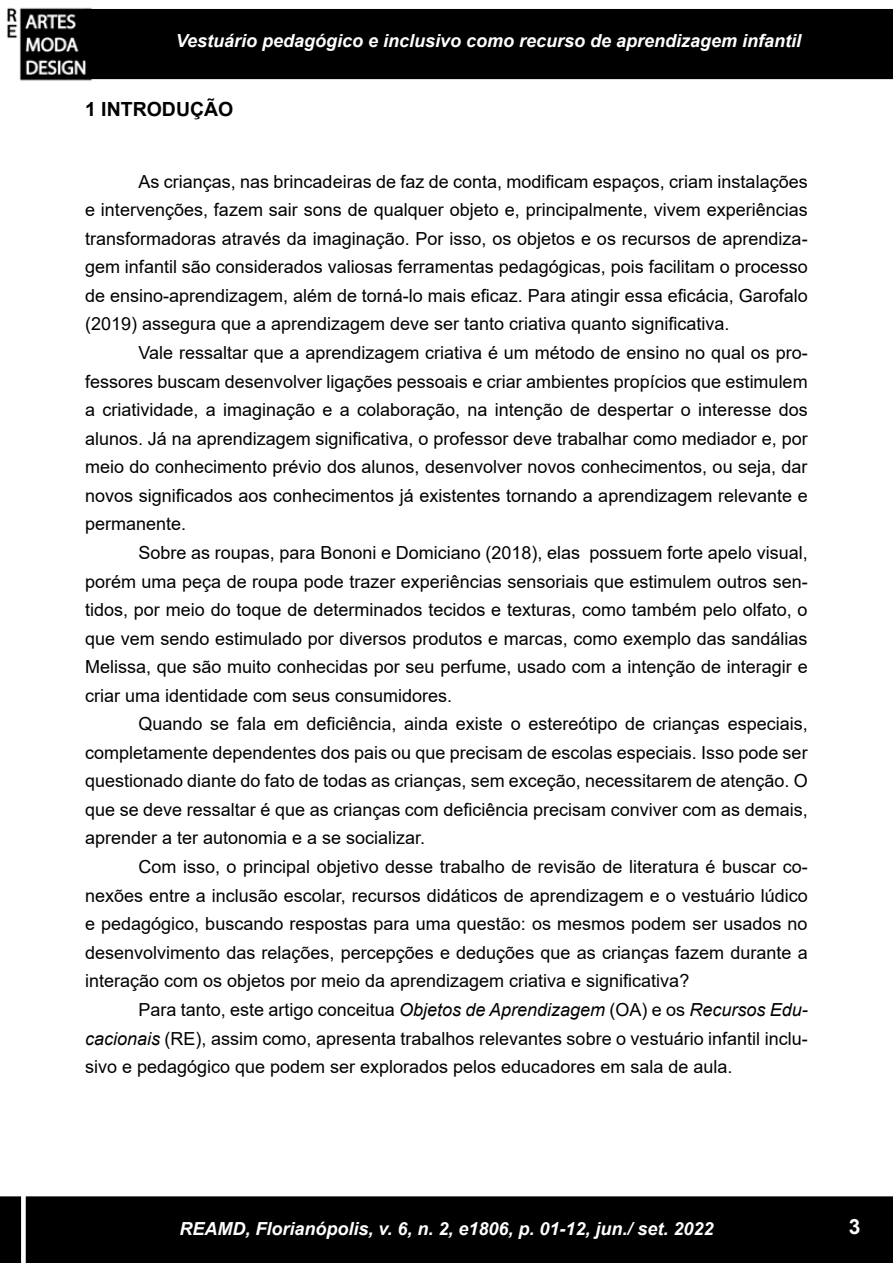
<style>
.page{position:relative;width:893px;height:1263px;background:#fff}
.page>*{position:absolute;margin:0;border:0;box-sizing:border-box;transform-origin:0 0}
.t1{font:700 21px "Arial";color:#fff}
.t2{font:700 19.5px "Arial";color:#000}
.t3{font:18px/28.5px "Arial";color:#000;text-align:justify}
.t4{font:italic 700 18px "Arial";color:#fff}
.s1{font-style:italic}
</style>
<div class="page">
<div style="left:85px;top:10px;width:807px;height:68px;background:#000"></div>
<div style="left:84px;top:9px;width:809px;height:70px;border:2px solid #000"></div>
<img style="left:7px;top:7px;width:93px;height:74px">
<div style="left:1px;top:1197px;width:891px;height:65px;background:#000"></div>
<div style="left:0;top:1196px;width:893px;height:67px;border:2px solid #000"></div>
<div style="left:21px;top:1186px;width:5px;height:77px;background:#fff"></div>
<p class="t4" style="left:176px;top:29px;width:627px">Vestuário pedagógico e inclusivo como recurso de aprendizagem infantil</p>
<p class="t2" style="left:85px;top:96px;width:150px">1 INTRODUÇÃO</p>
<p class="t3" style="left:85px;top:167px;width:724px;text-indent:53px">As crianças, nas brincadeiras de faz de conta, modificam espaços, criam instalações e intervenções, fazem sair sons de qualquer objeto e, principalmente, vivem experiências transformadoras através da imaginação. Por isso, os objetos e os recursos de aprendiza&shy;gem infantil são considerados valiosas ferramentas pedagógicas, pois facilitam o processo de ensino-aprendizagem, além de torná-lo mais eficaz. Para atingir essa eficácia, Garofalo (2019) assegura que a aprendizagem deve ser tanto criativa quanto significativa.</p>
<p class="t3" style="left:85px;top:339px;width:724px;text-indent:53px">Vale ressaltar que a aprendizagem criativa é um método de ensino no qual os pro&shy;fessores buscam desenvolver ligações pessoais e criar ambientes propícios que estimulem a criatividade, a imaginação e a colaboração, na intenção de despertar o interesse dos alunos. Já na aprendizagem significativa, o professor deve trabalhar como mediador e, por meio do conhecimento prévio dos alunos, desenvolver novos conhecimentos, ou seja, dar novos significados aos conhecimentos já existentes tornando a aprendizagem relevante e permanente.</p>
<p class="t3" style="left:85px;top:538px;width:724px;text-indent:53px">Sobre as roupas, para Bononi e Domiciano (2018), elas possuem forte apelo visual, porém uma peça de roupa pode trazer experiências sensoriais que estimulem outros sen&shy;tidos, por meio do toque de determinados tecidos e texturas, como também pelo olfato, o que vem sendo estimulado por diversos produtos e marcas, como exemplo das sandálias Melissa, que são muito conhecidas por seu perfume, usado com a intenção de interagir e criar uma identidade com seus consumidores.</p>
<p class="t3" style="left:85px;top:710px;width:724px;text-indent:53px">Quando se fala em deficiência, ainda existe o estereótipo de crianças especiais, completamente dependentes dos pais ou que precisam de escolas especiais. Isso pode ser questionado diante do fato de todas as crianças, sem exceção, necessitarem de atenção. O que se deve ressaltar é que as crianças com deficiência precisam conviver com as demais, aprender a ter autonomia e a se socializar.</p>
<p class="t3" style="left:85px;top:853px;width:724px;text-indent:53px">Com isso, o principal objetivo desse trabalho de revisão de literatura é buscar co&shy;nexões entre a inclusão escolar, recursos didáticos de aprendizagem e o vestuário lúdico e pedagógico, buscando respostas para uma questão: os mesmos podem ser usados no desenvolvimento das relações, percepções e deduções que as crianças fazem durante a interação com os objetos por meio da aprendizagem criativa e significativa?</p>
<p class="t3" style="left:85px;top:995px;width:724px;text-indent:53px">Para tanto, este artigo conceitua <span class="s1">Objetos de Aprendizagem</span> (OA) e os <span class="s1">Recursos Edu&shy;cacionais</span> (RE), assim como, apresenta trabalhos relevantes sobre o vestuário infantil inclu&shy;sivo e pedagógico que podem ser explorados pelos educadores em sala de aula.</p>
<p class="t4" style="left:179px;top:1217px;width:536px">REAMD, Florianópolis, v. 6, n. 2, e1806, p. 01-12, jun./ set. 2022</p>
<p class="t1" style="left:849px;top:1211px;width:13px">3</p>
</div>
